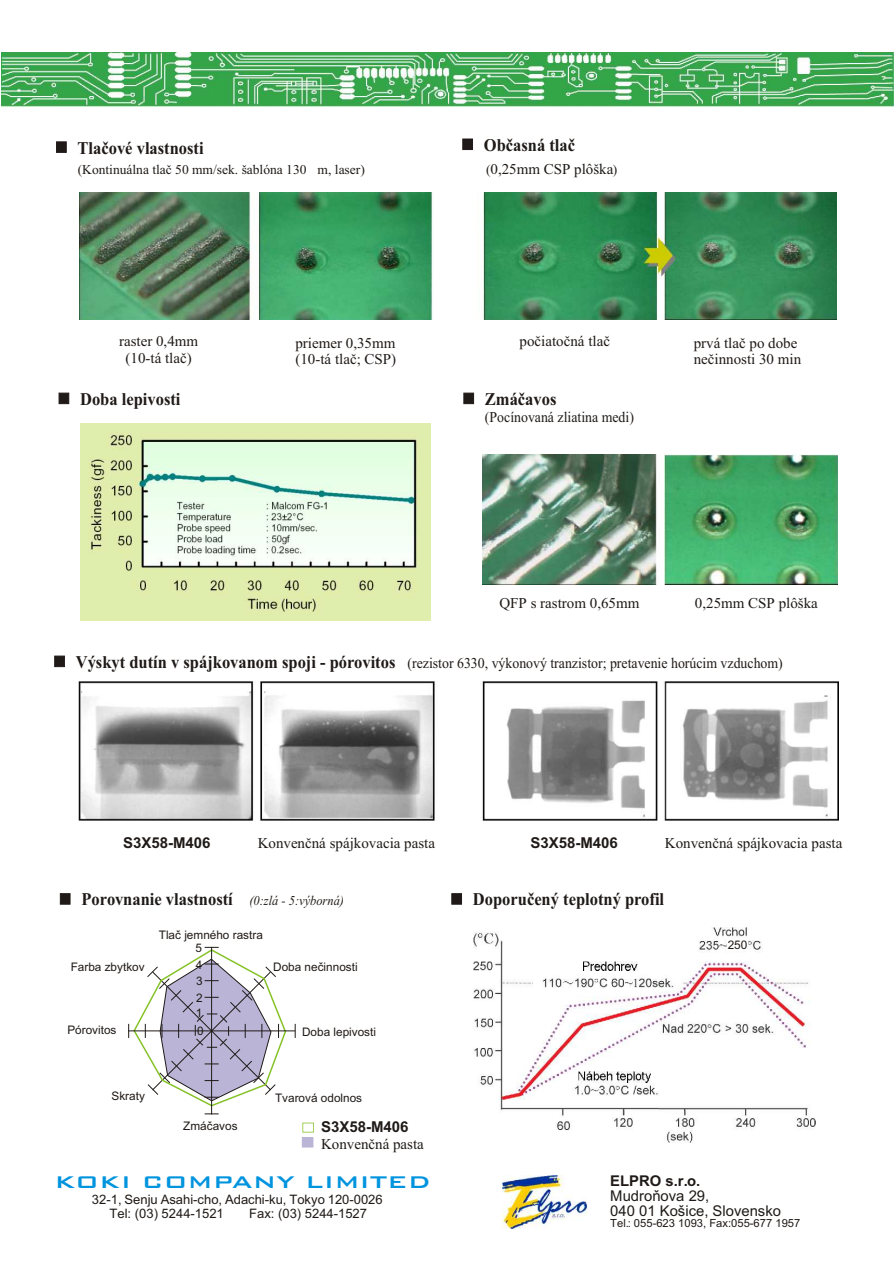
<style>
.page{position:relative;width:894px;height:1263px;background:#fff}
.page>*{position:absolute;margin:0;border:0;box-sizing:border-box;transform-origin:0 0}
.t1{font:22.65px "Bank Gothic Md BT";color:#0094de;scale:1.21 1}
.t2{font:700 17.85px "Times New Roman";color:#1f1a17;scale:.92 1}
.t3{font:15px/16.6px "Times New Roman";color:#1f1a17}
.t4{font:15px "Times New Roman";color:#1f1a17;scale:.92 1}
.t5{font:700 15px "Arial CE";color:#1f1a17}
.t6{font:14.85px/14.9px "Arial CE";color:#1f1a17}
.t7{font:700 14.85px "Arial CE";color:#1f1a17}
.t8{font:13.5px "Times New Roman";color:#1f1a17}
.t9{font:13.05px/14.5px "Arial CE";color:#1f1a17}
.t10{font:11.85px "Arial CE";color:#1f1a17}
.t11{font:11.25px "Arial CE";color:#1f1a17}
.s1{font-size:13.5px}
.s2{font-weight:700;font-size:17.85px}
.s3{font-weight:400;font-style:italic;font-size:13.5px}
</style>
<div class="page">
<img style="left:1px;top:53px;width:893px;height:53px">
<div style="left:464px;top:393px;width:10px;height:11px;background:#1f1a17;border:1px solid #1f1a17"></div>
<div style="left:463px;top:139px;width:10px;height:11px;background:#1f1a17"></div>
<div style="left:56px;top:142px;width:10px;height:11px;background:#1f1a17;border:1px solid #1f1a17"></div>
<div style="left:55px;top:656px;width:10px;height:11px;background:#1f1a17;border:1px solid #1f1a17"></div>
<div style="left:452px;top:894px;width:10px;height:10px;background:#1f1a17"></div>
<svg style="left:295px;top:1024px;width:1px;height:14px"></svg>
<hr style="left:211px;top:947px;width:1px;height:167px;background:#1f1a17">
<img style="left:474px;top:927px;width:341px;height:216px">
<img style="left:584px;top:962px;width:54px;height:9px">
<img style="left:579px;top:1071px;width:72px;height:12px">
<div style="left:60px;top:894px;width:10px;height:10px;background:#1f1a17;border:1px solid #1f1a17"></div>
<img style="left:79px;top:192px;width:758px;height:127px">
<img style="left:80px;top:423px;width:351px;height:198px">
<div style="left:59px;top:393px;width:10px;height:11px;background:#1f1a17;border:1px solid #1f1a17"></div>
<img style="left:483px;top:454px;width:354px;height:130px">
<img style="left:79px;top:681px;width:759px;height:140px">
<img style="left:503px;top:1176px;width:84px;height:52px">
<hr style="left:128px;top:1031px;width:167px;height:1px;background:#1f1a17">
<svg style="left:205px;top:1114px;width:14px;height:1px"></svg>
<svg style="left:128px;top:947px;width:158px;height:159px"></svg>
<div style="left:302px;top:1138px;width:11px;height:9px;background:#bab5d6"></div>
<svg style="left:302px;top:1123px;width:12px;height:10px"></svg>
<div style="left:727px;top:939px;width:20px;height:12px;background:#fff"></div>
<p class="t2" style="left:78px;top:141px;width:138px">Tlaèové vlastnosti</p>
<p class="t2" style="left:484px;top:139px;width:101px">Obèasná tlaè</p>
<p class="t8" style="left:78px;top:165px;width:289px">(Kontinuálna tlaè 50 mm/sek. šablóna 130 m, laser)</p>
<p class="t3" style="left:486px;top:162px;width:133px"><span class="s1">(</span>0,25mm CSP plôška<span class="s1">)</span></p>
<p class="t3" style="left:119px;top:335px;width:81px;text-align:center">raster 0,4mm (10-tá tlaè)</p>
<p class="t3" style="left:295px;top:336px;width:102px">priemer 0,35mm (10-tá tlaè; CSP)</p>
<p class="t2" style="left:80px;top:393px;width:111px">Doba lepivosti</p>
<p class="t3" style="left:520px;top:335px;width:92px">poèiatoèná tlaè</p>
<p class="t3" style="left:694px;top:336px;width:109px">prvá tlaè po dobe neèinnosti 30 min</p>
<p class="t2" style="left:485px;top:393px;width:89px">Zmáèavos•</p>
<p class="t4" style="left:485px;top:412px;width:164px">(Pocínovaná zliatina medi)</p>
<p class="t3" style="left:499px;top:596px;width:142px">QFP s rastrom 0,65mm</p>
<p class="t3" style="left:695px;top:596px;width:124px">0,25mm CSP plôška</p>
<p class="t4" style="left:76px;top:657px;width:770px"><span class="s2">Výskyt dutín v spájkovanom spoji - pórovitos</span> (rezistor 6330, výkonový tranzistor; pretavenie horúcim vzduchom)</p>
<p class="t5" style="left:123px;top:837px;width:89px">S3X58-M406</p>
<p class="t3" style="left:258px;top:836px;width:179px">Konvenèná spájkovacia pasta</p>
<p class="t2" style="left:81px;top:893px;width:287px">Porovnanie vlastností <span class="s3">(0:zlá - 5:výborná)</span></p>
<p class="t10" style="left:159px;top:931px;width:106px">Tlaè jemného rastra</p>
<p class="t10" style="left:71px;top:962px;width:75px">Farba zbytkov</p>
<p class="t10" style="left:196px;top:944px;width:8px">5</p>
<p class="t10" style="left:196px;top:960px;width:8px">4</p>
<p class="t10" style="left:196px;top:977px;width:8px">3</p>
<p class="t10" style="left:196px;top:994px;width:8px">2</p>
<p class="t10" style="left:196px;top:1009px;width:8px">1</p>
<p class="t10" style="left:273px;top:962px;width:86px">Doba neèinnosti</p>
<p class="t10" style="left:67px;top:1025px;width:55px">Pórovitos•</p>
<p class="t10" style="left:302px;top:1027px;width:75px">Doba lepivosti</p>
<p class="t10" style="left:197px;top:1026px;width:8px">0</p>
<p class="t10" style="left:112px;top:1091px;width:35px">Skraty</p>
<p class="t10" style="left:183px;top:1122px;width:60px">Zmáèavos•</p>
<p class="t10" style="left:275px;top:1094px;width:93px">Tvarová odolnos•</p>
<p class="t5" style="left:321px;top:1121px;width:89px">S3X58-M406</p>
<p class="t3" style="left:321px;top:1137px;width:104px">Konvenèná pasta</p>
<p class="t5" style="left:530px;top:837px;width:89px">S3X58-M406</p>
<p class="t3" style="left:665px;top:836px;width:179px">Konvenèná spájkovacia pasta</p>
<p class="t2" style="left:473px;top:893px;width:209px">Doporuèený teplotný profil</p>
<p class="t10" style="left:728px;top:940px;width:21px">250</p>
<h1 class="t1" style="left:55px;top:1171px;width:312px">KOKI COMPANY LIMITED</h1>
<p class="t7" style="left:610px;top:1175px;width:91px">ELPRO s.r.o.</p>
<p class="t6" style="left:610px;top:1189px;width:172px">Mudroòova 29,<br>040 01 Košice, Slovensko</p>
<p class="t11" style="left:610px;top:1219px;width:192px">Tel.: 055-623 1093, Fax:055-677 1957</p>
<p class="t9" style="left:110px;top:1193px;width:275px;text-indent:-18px">32-1, Senju Asahi-cho, Adachi-ku, Tokyo 120-0026<br>Tel: (03) 5244-1521</p>
<p class="t9" style="left:249px;top:1207px;width:119px">Fax: (03) 5244-1527</p>
</div>
